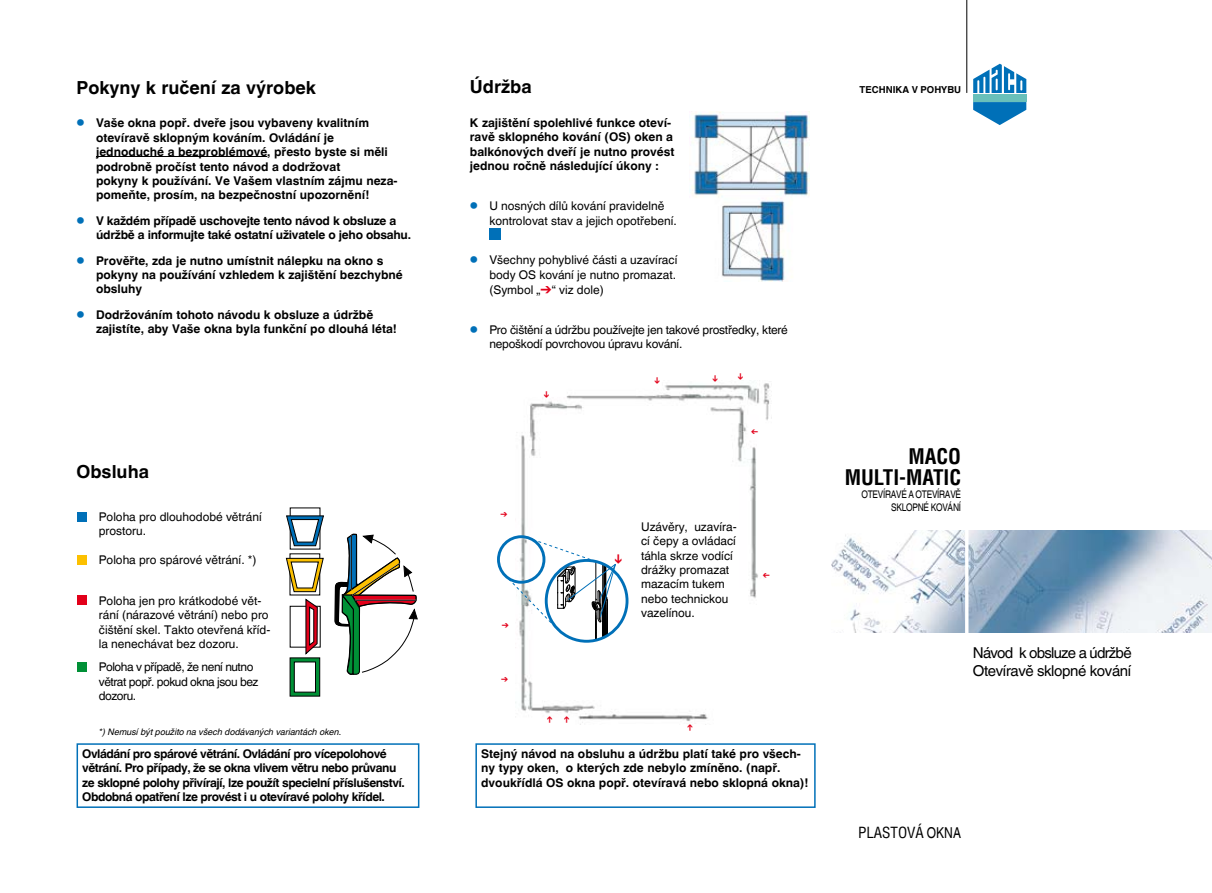
<style>
.page{position:relative;width:1212px;height:893px;background:#fff}
.page>*{position:absolute;margin:0;border:0;box-sizing:border-box;transform-origin:0 0}
.t1{font:700 condensed 21px/21px "Helvetica LT";color:#000;text-align:right}
.t2{font:700 18px "Helvetica Linotype";color:#000}
.t3{font:15px/18px "Helvetica Linotype";letter-spacing:-.025em;color:#000}
.t4{font:condensed 15px "Helvetica LT";color:#000}
.t5{font:700 12px/14.4px "Helvetica Linotype";color:#000}
.t6{font:12px/14.4px "Helvetica Linotype";color:#000}
.t7{font:700 12px/14.4px "Helvetica Linotype";letter-spacing:-.04em;color:#000}
.t8{font:700 12px/14.4px "Helvetica Linotype";letter-spacing:-.02em;color:#000}
.t9{font:12px/14.4px "Helvetica Linotype";letter-spacing:-.02em;color:#000}
.t10{font:12px/14.4px "Helvetica Linotype";letter-spacing:-.035em;color:#000}
.t11{font:10.5px/12.6px "Helvetica Linotype";letter-spacing:-.03em;color:#000;text-align:right;scale:.8 1}
.t12{font:700 9.6px "Helvetica Linotype";color:#000}
.t13{font:italic 9px "Helvetica Linotype";color:#000}
.s1{font-weight:400;font-size:21px;color:#0070b8}
.s2{font-size:21px;color:#0070b8}
.s3{font-family:"Helvetica Linotype";font-stretch:normal}
</style>
<div class="page">
<img style="left:515px;top:383px;width:255px;height:340px">
<div style="left:497px;top:535px;width:48px;height:49px;border:3px solid #0070b8;border-radius:50%"></div>
<hr style="left:966px;top:0;width:1px;height:93px;background:#000">
<div style="left:973px;top:94px;width:53px;height:8px;background:#69c0ba"></div>
<svg style="left:973px;top:102px;width:53px;height:23px"></svg>
<svg style="left:973px;top:64px;width:53px;height:29px"></svg>
<img style="left:692px;top:111px;width:117px;height:171px">
<img style="left:831px;top:530px;width:381px;height:102px">
<hr style="left:965px;top:524px;width:3px;height:118px;background:#fff">
<hr style="left:96px;top:156px;width:171px;height:1px;background:#000">
<div style="left:77px;top:743px;width:342px;height:65px;border:2px solid #0070b8"></div>
<div style="left:489px;top:228px;width:12px;height:12px;background:#0070b8"></div>
<div style="left:475px;top:743px;width:341px;height:65px;border:2px solid #0070b8"></div>
<div style="left:290px;top:658px;width:30px;height:38px;background:#009036"></div>
<div style="left:290px;top:657px;width:30px;height:40px;border:1px solid #000"></div>
<div style="left:294px;top:662px;width:21px;height:30px;background:#fff"></div>
<div style="left:294px;top:661px;width:22px;height:32px;border:1px solid #000"></div>
<svg style="left:286px;top:515px;width:38px;height:32px"></svg>
<svg style="left:285px;top:557px;width:39px;height:98px"></svg>
<svg style="left:334px;top:533px;width:84px;height:142px"></svg>
<hr style="left:351px;top:536px;width:1px;height:53px;background:#000">
<div style="left:77px;top:512px;width:9px;height:10px;background:#0070b8"></div>
<div style="left:77px;top:555px;width:9px;height:10px;background:#fcc000"></div>
<div style="left:77px;top:595px;width:9px;height:10px;background:#e2001a"></div>
<div style="left:77px;top:662px;width:9px;height:10px;background:#009036"></div>
<svg style="left:751px;top:429px;width:7px;height:5px"></svg>
<svg style="left:763px;top:573px;width:7px;height:4px"></svg>
<svg style="left:544px;top:391px;width:5px;height:7px"></svg>
<svg style="left:502px;top:537px;width:120px;height:106px"></svg>
<svg style="left:547px;top:716px;width:5px;height:7px"></svg>
<svg style="left:564px;top:716px;width:5px;height:6px"></svg>
<h2 class="t2" style="left:77px;top:77px;width:241px">Pokyny k ručení za výrobek</h2>
<p class="t5" style="left:96px;top:116px;width:303px;text-indent:-19px"><span class="s1">•</span> Vaše okna popř. dveře jsou vybaveny kvalitním otevíravě sklopným kováním. Ovládání je jednoduché a bezproblémové, přesto byste si měli podrobně pročíst tento návod a dodržovat-<br>pokyny k používání. Ve Vašem vlastním zájmu neza&shy;pomeňte, prosím, na bezpečnostní upozornění!</p>
<p class="t8" style="left:96px;top:213px;width:316px;text-indent:-19px"><span class="s1">•</span> V každém případě uschovejte tento návod k obsluze a údržbě a informujte také ostatní uživatele o jeho obsahu.</p>
<p class="t5" style="left:96px;top:253px;width:308px;text-indent:-19px"><span class="s1">•</span> Prověřte, zda je nutno umístnit nálepku na okno s pokyny na používání vzhledem k zajištění bezchybné obsluhy</p>
<p class="t5" style="left:96px;top:307px;width:302px;text-indent:-19px"><span class="s1">•</span> Dodržováním tohoto návodu k obsluze a údržbě zajistíte, aby Vaše okna byla funkční po dlouhá léta!</p>
<h2 class="t2" style="left:77px;top:461px;width:74px">Obsluha</h2>
<p class="t6" style="left:99px;top:509px;width:165px">Poloha pro dlouhodobé větrání prostoru.</p>
<p class="t6" style="left:99px;top:553px;width:159px">Poloha pro spárové větrání. *)</p>
<p class="t6" style="left:99px;top:594px;width:173px">Poloha jen pro krátkodobé vět&shy;rání (nárazové větrání) nebo pro čištění skel. Takto otevřená kříd&shy;la nenechávat bez dozoru.</p>
<p class="t10" style="left:99px;top:660px;width:161px">Poloha v případě, že není nutno větrat popř. pokud okna jsou bez dozoru.</p>
<p class="t13" style="left:99px;top:726px;width:244px">*) Nemusí být použito na všech dodávaných variantách oken.</p>
<p class="t7" style="left:82px;top:746px;width:324px">Ovládání pro spárové větrání. Ovládání pro vícepolohové větrání. Pro případy, že se okna vlivem větru nebo průvanu ze sklopné polohy přivírají, lze použít specielní příslušenství.<br>Obdobná opatření lze provést i u otevíravé polohy křídel.</p>
<h2 class="t2" style="left:470px;top:76px;width:63px">Údržba</h2>
<p class="t5" style="left:470px;top:116px;width:206px">K zajištění spolehlivé funkce oteví&shy;ravě sklopného kování (OS) oken a balkónových dveří je nutno provést jednou ročně následující úkony :</p>
<p class="t6" style="left:489px;top:199px;width:189px;text-indent:-19px"><span class="s2">•</span> U nosných dílů kování pravidelně kontrolovat stav a jejich opotřebení.</p>
<p class="t6" style="left:489px;top:253px;width:190px;line-height:14.9px;text-indent:-19px"><span class="s2">•</span> Všechny pohyblivé části a uzavírací body OS kování je nutno promazat. (Symbol „ “ viz dole)</p>
<p class="t9" style="left:489px;top:322px;width:300px;text-indent:-19px"><span class="s2">•</span> Pro čištění a údržbu používejte jen takové prostředky, které nepoškodí povrchovou úpravu kování.</p>
<p class="t12" style="left:859px;top:84px;width:103px">TECHNIKA V POHYBU</p>
<p class="t6" style="left:641px;top:519px;width:97px">Uzávěry, uzavíra&shy;cí čepy a ovládací táhla skrze vodící drážky promazat mazacím tukem nebo technickou vazelínou.</p>
<p class="t5" style="left:481px;top:746px;width:329px">Stejný návod na obsluhu a údržbu platí také pro všech&shy;ny typy oken, o kterých zde nebylo zmíněno. (např. dvoukřídlá OS okna popř. otevíravá nebo sklopná okna)!</p>
<h1 class="t1" style="left:845px;top:446px;width:118px">MACO<br>MULTI-MATIC</h1>
<p class="t11" style="left:861px;top:488px;width:126px">OTEVÍRAVÉ a OTEVÍRAVĚ<br>SKLOPNÉ KOVÁNÍ</p>
<p class="t3" style="left:973px;top:644px;width:160px">Návod k obsluze a údržbě<br>Otevíravě sklopné kování</p>
<p class="t4" style="left:858px;top:823px;width:104px">PLASTOVÁ <span class="s3">OKNA</span></p>
</div>
